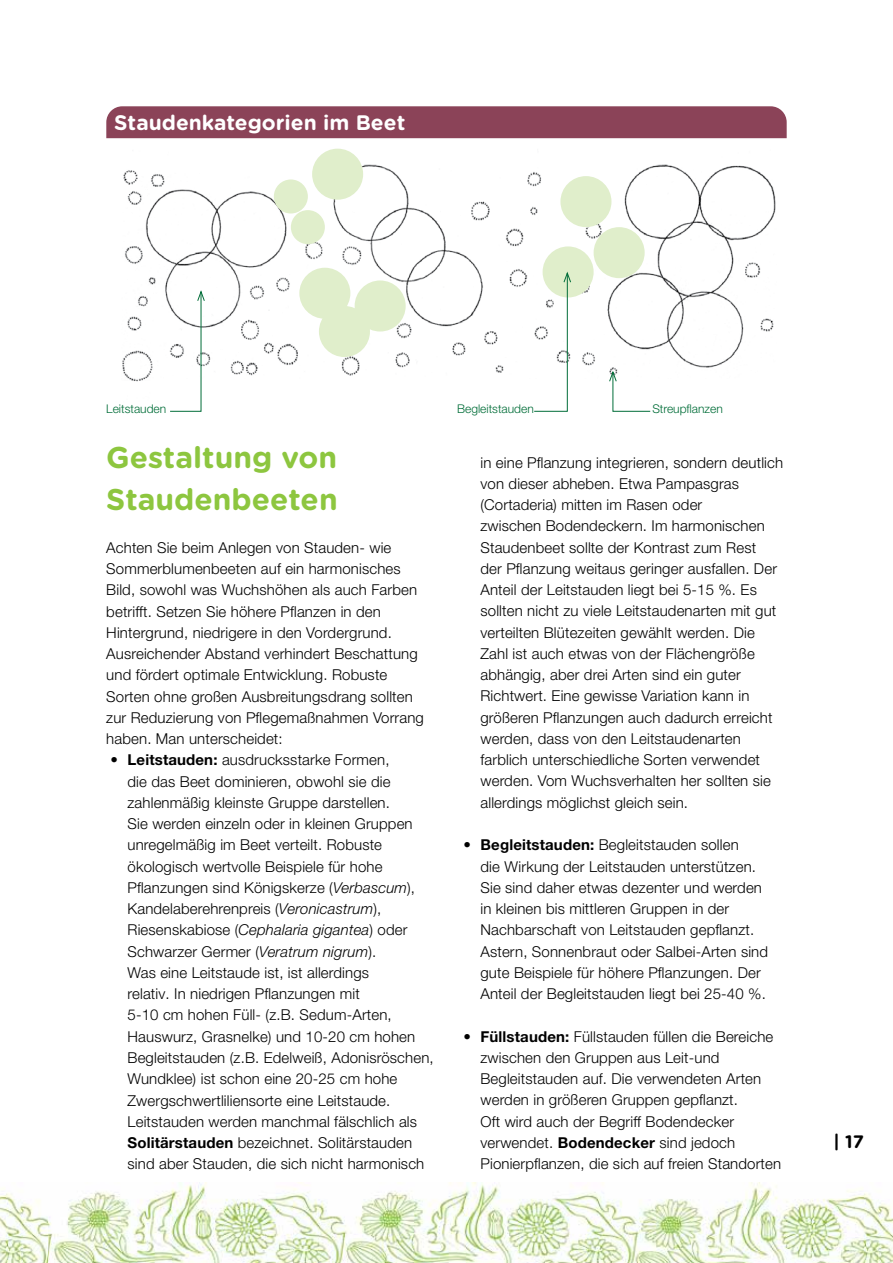
<style>
.page{position:relative;width:893px;height:1263px;background:#fff}
.page>*{position:absolute;margin:0;border:0;box-sizing:border-box;transform-origin:0 0}
.t1{font:700 30px/42.5px "Gotham Rounded";color:#8dc63f}
.t2{font:700 21px "Gotham Rounded";color:#fff}
.t3{font:700 18px "Gotham Rounded";color:#000}
.t4{font:300 15px/21.3px "Helvetica Neue LT Pro";letter-spacing:.01em;color:#000}
.t5{font:300 12px "Helvetica Neue LT Pro";color:#006d38}
.s1{font-weight:700}
.s2{font-style:italic}
</style>
<div class="page">
<img style="left:48px;top:1182px;width:845px;height:81px">
<img style="left:0;top:1193px;width:48px;height:70px">
<img style="left:122px;top:149px;width:654px;height:233px">
<div style="left:106px;top:106px;width:681px;height:32px;background:#8b4358"></div>
<svg style="left:169px;top:289px;width:36px;height:123px"></svg>
<svg style="left:609px;top:370px;width:42px;height:42px"></svg>
<div style="left:274px;top:179px;width:34px;height:34px;background:#e0eecb;border-radius:50%"></div>
<div style="left:291px;top:210px;width:34px;height:34px;background:#e0eecb;border-radius:50%"></div>
<div style="left:312px;top:149px;width:51px;height:51px;background:#e0eecb;border-radius:50%"></div>
<div style="left:299px;top:268px;width:51px;height:51px;background:#e0eecb;border-radius:50%"></div>
<div style="left:560px;top:176px;width:51px;height:51px;background:#e0eecb;border-radius:50%"></div>
<div style="left:594px;top:227px;width:51px;height:51px;background:#e0eecb;border-radius:50%"></div>
<div style="left:543px;top:246px;width:51px;height:51px;background:#e0eecb;border-radius:50%"></div>
<div style="left:319px;top:306px;width:51px;height:51px;background:#e0eecb;border-radius:50%"></div>
<div style="left:355px;top:280px;width:51px;height:51px;background:#e0eecb;border-radius:50%"></div>
<svg style="left:533px;top:271px;width:39px;height:141px"></svg>
<h2 class="t2" style="left:114px;top:107px;width:293px">Staudenkategorien im Beet</h2>
<p class="t5" style="left:106px;top:402px;width:62px">Leitstauden</p>
<p class="t5" style="left:457px;top:402px;width:78px">Begleitstauden</p>
<p class="t5" style="left:652px;top:402px;width:72px">Streupflanzen</p>
<h1 class="t1" style="left:106px;top:435px;width:233px">Gestaltung von<br>Staudenbeeten</h1>
<p class="t4" style="left:106px;top:536px;width:319px">Achten Sie beim Anlegen von Stauden- wie Sommerblumenbeeten auf ein harmonisches Bild, sowohl was Wuchshöhen als auch Farben betrifft. Setzen Sie höhere Pflanzen in den Hintergrund, niedrigere in den Vordergrund.<br>Ausreichender Abstand verhindert Beschattung und fördert optimale Entwicklung. Robuste Sorten ohne großen Ausbreitungsdrang sollten zur Reduzierung von Pflegemaßnahmen Vorrang haben. Man unterscheidet:</p>
<p class="t4" style="left:128px;top:749px;width:308px;text-indent:-17px"><span class="s1">• Leitstauden:</span> ausdrucksstarke Formen,<br>die das Beet dominieren, obwohl sie die zahlenmäßig kleinste Gruppe darstellen.<br>Sie werden einzeln oder in kleinen Gruppen unregelmäßig im Beet verteilt. Robuste ökologisch wertvolle Beispiele für hohe Pflanzungen sind Königskerze (<span class="s2">Verbascum</span>), Kandelaberehrenpreis (<span class="s2">Veronicastrum</span>), Riesenskabiose (<span class="s2">Cephalaria gigantea</span>) oder Schwarzer Germer (<span class="s2">Veratrum nigrum</span>).<br>Was eine Leitstaude ist, ist allerdings<br>relativ. In niedrigen Pflanzungen mit<br>5-10 cm hohen Füll- (z.B. Sedum-Arten, Hauswurz, Grasnelke) und 10-20 cm hohen Begleitstauden (z.B. Edelweiß, Adonisröschen, Wundklee) ist schon eine 20-25 cm hohe Zwergschwertliliensorte eine Leitstaude.<br>Leitstauden werden manchmal fälschlich als <span class="s1">Solitärstauden</span> bezeichnet. Solitärstauden sind aber Stauden, die sich nicht harmonisch</p>
<p class="t4" style="left:480px;top:451px;width:304px">in eine Pflanzung integrieren, sondern deutlich von dieser abheben. Etwa Pampasgras (Cortaderia) mitten im Rasen oder<br>zwischen Bodendeckern. Im harmonischen Staudenbeet sollte der Kontrast zum Rest<br>der Pflanzung weitaus geringer ausfallen. Der Anteil der Leitstauden liegt bei 5-15 %. Es sollten nicht zu viele Leitstaudenarten mit gut verteilten Blütezeiten gewählt werden. Die Zahl ist auch etwas von der Flächengröße abhängig, aber drei Arten sind ein guter Richtwert. Eine gewisse Variation kann in größeren Pflanzungen auch dadurch erreicht werden, dass von den Leitstaudenarten farblich unterschiedliche Sorten verwendet werden. Vom Wuchsverhalten her sollten sie allerdings möglichst gleich sein.</p>
<p class="t4" style="left:480px;top:834px;width:289px;text-indent:-17px"><span class="s1">• Begleitstauden:</span> Begleitstauden sollen<br>die Wirkung der Leitstauden unterstützen.<br>Sie sind daher etwas dezenter und werden in kleinen bis mittleren Gruppen in der Nachbarschaft von Leitstauden gepflanzt.<br>Astern, Sonnenbraut oder Salbei-Arten sind gute Beispiele für höhere Pflanzungen. Der Anteil der Begleitstauden liegt bei 25-40 %.</p>
<p class="t4" style="left:480px;top:1025px;width:302px;text-indent:-17px"><span class="s1">• Füllstauden:</span> Füllstauden füllen die Bereiche zwischen den Gruppen aus Leit-und Begleitstauden auf. Die verwendeten Arten werden in größeren Gruppen gepflanzt.<br>Oft wird auch der Begriff Bodendecker verwendet. <span class="s1">Bodendecker</span> sind jedoch Pionierpflanzen, die sich auf freien Standorten</p>
<p class="t3" style="left:833px;top:1128px;width:32px">| 17</p>
</div>
